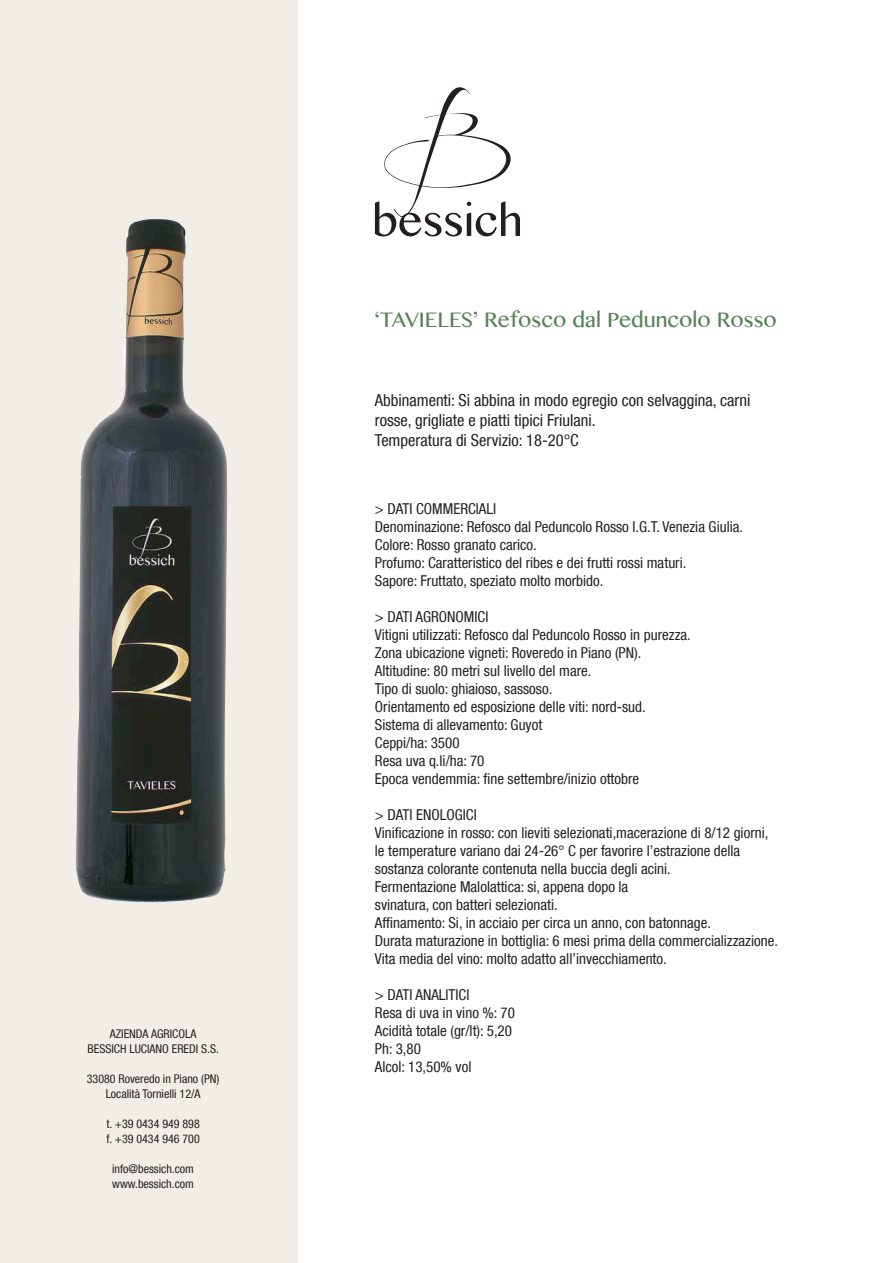
<style>
.page{position:relative;width:893px;height:1263px;background:#fff}
.page>*{position:absolute;margin:0;border:0;box-sizing:border-box;transform-origin:0 0}
.t1{font:21px "Myanmar MN";color:#558455}
.t2{font:condensed 16.5px/19.8px "Helvetica Neue LT Com";color:#231f20}
.t3{font:condensed 15px/18px "Helvetica Neue LT Com";color:#231f20}
.t4{font:condensed 12px "Helvetica Neue LT Com";color:#231f20}
</style>
<div class="page">
<div style="left:0;top:0;width:298px;height:1263px;background:#f1ede7"></div>
<svg style="left:375px;top:87px;width:145px;height:149px"></svg>
<img style="left:76px;top:219px;width:151px;height:683px">
<p class="t4" style="left:110px;top:1026px;width:88px">AZIENDA AGRICOLA</p>
<p class="t4" style="left:88px;top:1041px;width:133px">BESSICH LUCIANO EREDI S.S.</p>
<p class="t4" style="left:87px;top:1071px;width:134px">33080 Roveredo in Piano (PN)</p>
<p class="t4" style="left:106px;top:1086px;width:96px">Località Tornielli 12/A</p>
<p class="t4" style="left:106px;top:1116px;width:95px">t. +39 0434 949 898</p>
<p class="t4" style="left:106px;top:1131px;width:95px">f. +39 0434 946 700</p>
<p class="t4" style="left:112px;top:1161px;width:83px">info@bessich.com</p>
<p class="t4" style="left:112px;top:1176px;width:83px">www.bessich.com</p>
<p class="t1" style="left:375px;top:308px;width:403px">‘TAVIELES’ Refosco dal Peduncolo Rosso</p>
<p class="t2" style="left:375px;top:390px;width:377px">Abbinamenti: Si abbina in modo egregio con selvaggina, carni rosse, grigliate e piatti tipici Friulani.</p>
<p class="t2" style="left:375px;top:430px;width:205px">Temperatura di Servizio: 18-20°C</p>
<p class="t3" style="left:375px;top:500px;width:123px">&gt; DATI COMMERCIALI</p>
<p class="t3" style="left:375px;top:518px;width:370px">Denominazione: Refosco dal Peduncolo Rosso I.G.T. Venezia Giulia.</p>
<p class="t3" style="left:375px;top:536px;width:163px">Colore: Rosso granato carico.</p>
<p class="t3" style="left:375px;top:554px;width:313px">Profumo: Caratteristico del ribes e dei frutti rossi maturi.</p>
<p class="t3" style="left:375px;top:572px;width:230px">Sapore: Fruttato, speziato molto morbido.</p>
<p class="t3" style="left:375px;top:608px;width:115px">&gt; DATI AGRONOMICI</p>
<p class="t3" style="left:375px;top:626px;width:317px">Vitigni utilizzati: Refosco dal Peduncolo Rosso in purezza.</p>
<p class="t3" style="left:375px;top:644px;width:268px">Zona ubicazione vigneti: Roveredo in Piano (PN).</p>
<p class="t3" style="left:375px;top:662px;width:218px">Altitudine: 80 metri sul livello del mare.</p>
<p class="t3" style="left:375px;top:680px;width:179px">Tipo di suolo: ghiaioso, sassoso.</p>
<p class="t3" style="left:375px;top:698px;width:272px">Orientamento ed esposizione delle viti: nord-sud.</p>
<p class="t3" style="left:375px;top:716px;width:169px">Sistema di allevamento: Guyot</p>
<p class="t3" style="left:375px;top:734px;width:86px">Ceppi/ha: 3500</p>
<p class="t3" style="left:375px;top:752px;width:111px">Resa uva q.li/ha: 70</p>
<p class="t3" style="left:375px;top:770px;width:266px">Epoca vendemmia: fine settembre/inizio ottobre</p>
<p class="t3" style="left:375px;top:806px;width:103px">&gt; DATI ENOLOGICI</p>
<p class="t3" style="left:375px;top:824px;width:395px">Vinificazione in rosso: con lieviti selezionati,macerazione di 8/12 giorni, le temperature variano dai 24-26° C per favorire l’estrazione della sostanza colorante contenuta nella buccia degli acini.</p>
<p class="t3" style="left:375px;top:878px;width:255px">Fermentazione Malolattica: si, appena dopo la</p>
<p class="t3" style="left:375px;top:896px;width:184px">svinatura, con batteri selezionati.</p>
<p class="t3" style="left:375px;top:914px;width:338px">Affinamento: Si, in acciaio per circa un anno, con batonnage.</p>
<p class="t3" style="left:375px;top:932px;width:405px">Durata maturazione in bottiglia: 6 mesi prima della commercializzazione.</p>
<p class="t3" style="left:375px;top:950px;width:293px">Vita media del vino: molto adatto all’invecchiamento.</p>
<p class="t3" style="left:375px;top:986px;width:96px">&gt; DATI ANALITICI</p>
<p class="t3" style="left:375px;top:1004px;width:142px">Resa di uva in vino %: 70</p>
<p class="t3" style="left:375px;top:1022px;width:139px">Acidità totale (gr/lt): 5,20</p>
<p class="t3" style="left:375px;top:1040px;width:48px">Ph: 3,80</p>
<p class="t3" style="left:375px;top:1058px;width:98px">Alcol: 13,50% vol</p>
</div>
